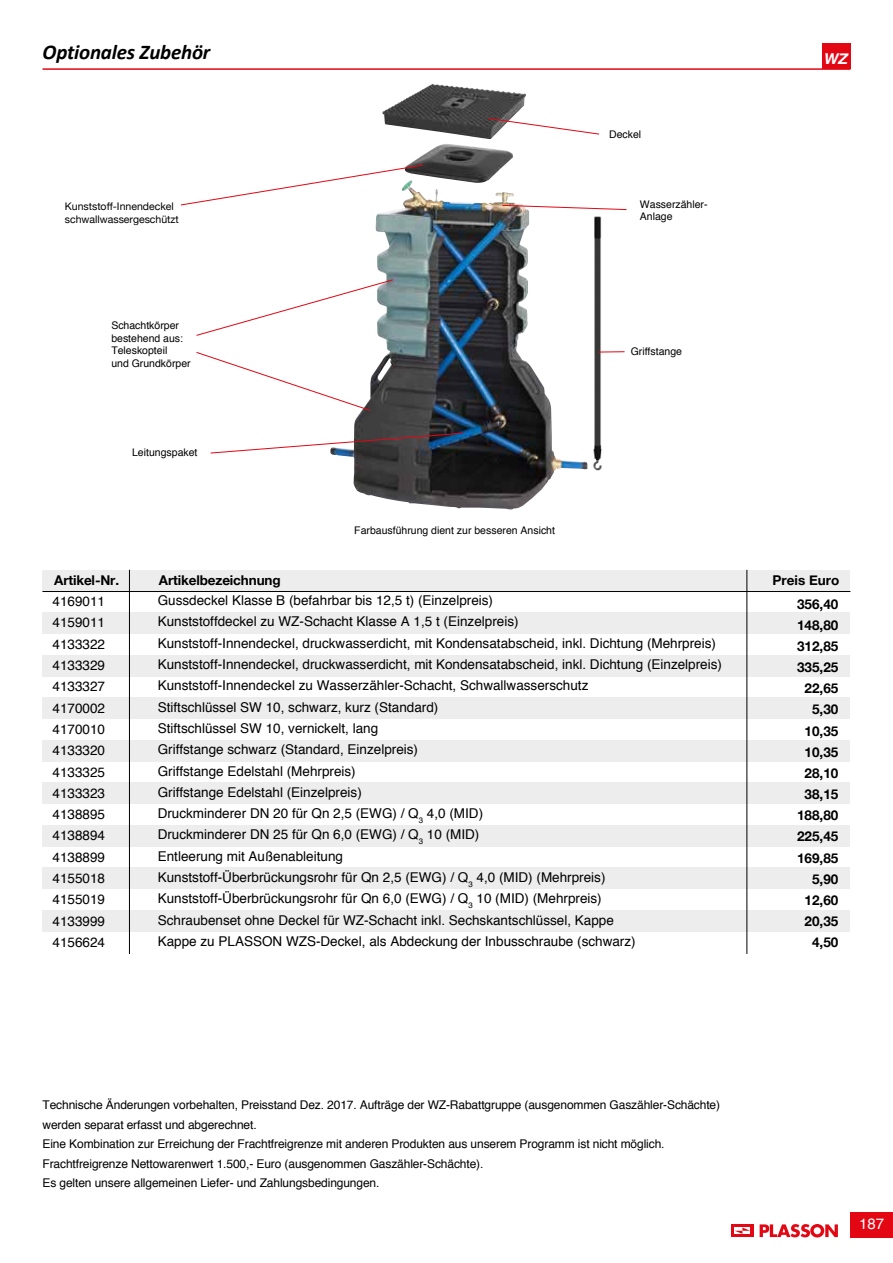
<style>
.page{position:relative;width:893px;height:1263px;background:#fff}
.page>*{position:absolute;margin:0;border:0;box-sizing:border-box;transform-origin:0 0}
.t1{font:italic 700 21px "Calibri";letter-spacing:-.01em;color:#000}
.t2{font:15px "Helvetica";color:#fff}
.t3{font:italic 700 15px "Helvetica Neue";color:#fff}
.t4{font:13.5px/21.3px "Helvetica";color:#000;text-align:justify}
.t5{font:700 13.5px/21.1px "Helvetica Neue";color:#000;text-align:right}
.t6{font:12px/19.5px "Helvetica";letter-spacing:-.01em;color:#000}
.t7{font:10.5px/12.6px "Helvetica";color:#000}
.t8{font:10.5px/12.6px "Helvetica Neue";color:#000}
</style>
<div class="page">
<div style="left:850px;top:1212px;width:43px;height:25px;background:#e30613"></div>
<div style="left:731px;top:1224px;width:22px;height:13px;background:#e30613"></div>
<svg style="left:734px;top:1227px;width:16px;height:7px"></svg>
<svg style="left:760px;top:1224px;width:78px;height:13px"></svg>
<img style="left:593px;top:216px;width:17px;height:255px">
<img style="left:331px;top:189px;width:257px;height:320px">
<img style="left:382px;top:84px;width:144px;height:55px">
<img style="left:410px;top:144px;width:103px;height:39px">
<hr style="left:43px;top:68px;width:807px;height:2px;background:#e30613">
<div style="left:43px;top:612px;width:807px;height:22px;background:#ededed"></div>
<div style="left:43px;top:655px;width:807px;height:21px;background:#ededed"></div>
<div style="left:43px;top:697px;width:807px;height:22px;background:#ededed"></div>
<div style="left:43px;top:740px;width:807px;height:21px;background:#ededed"></div>
<div style="left:43px;top:782px;width:807px;height:22px;background:#ededed"></div>
<div style="left:43px;top:825px;width:807px;height:21px;background:#ededed"></div>
<div style="left:43px;top:867px;width:807px;height:22px;background:#ededed"></div>
<div style="left:43px;top:910px;width:807px;height:21px;background:#ededed"></div>
<div style="left:43px;top:570px;width:807px;height:21px;background:#ededed"></div>
<hr style="left:129px;top:570px;width:1px;height:384px;background:#000">
<hr style="left:747px;top:570px;width:1px;height:384px;background:#000">
<hr style="left:43px;top:591px;width:807px;height:1px;background:#000">
<svg style="left:488px;top:118px;width:112px;height:17px"></svg>
<svg style="left:180px;top:164px;width:244px;height:42px"></svg>
<svg style="left:196px;top:279px;width:198px;height:57px"></svg>
<svg style="left:196px;top:351px;width:175px;height:60px"></svg>
<svg style="left:501px;top:205px;width:126px;height:5px"></svg>
<svg style="left:210px;top:432px;width:254px;height:22px"></svg>
<div style="left:822px;top:43px;width:28px;height:25px;background:#e30613"></div>
<svg style="left:599px;top:351px;width:26px;height:1px"></svg>
<h1 class="t1" style="left:43px;top:39px;width:169px">Optionales Zubehör</h1>
<p class="t8" style="left:65px;top:201px;width:116px">Kunststoff-Innendeckel schwallwassergeschützt</p>
<p class="t7" style="left:111px;top:319px;width:81px">Schachtkörper bestehend aus:<br>Teleskopteil<br>und Grundkörper</p>
<p class="t7" style="left:132px;top:446px;width:67px">Leitungspaket</p>
<p class="t7" style="left:609px;top:128px;width:34px">Deckel</p>
<p class="t7" style="left:640px;top:198px;width:69px">Wasserzähler-<br>Anlage</p>
<p class="t7" style="left:631px;top:345px;width:53px">Griffstange</p>
<p class="t7" style="left:354px;top:524px;width:202px">Farbausführung dient zur besseren Ansicht</p>
<p class="t3" style="left:824px;top:47px;width:25px">WZ</p>
<p class="t5" style="left:54px;top:570px;width:66px">Artikel-Nr.</p>
<p class="t5" style="left:159px;top:570px;width:123px">Artikelbezeichnung</p>
<p class="t5" style="left:772px;top:570px;width:68px">Preis Euro</p>
<p class="t4" style="left:53px;top:591px;width:54px">4169011<br>4159011<br>4133322<br>4133329<br>4133327<br>4170002<br>4170010<br>4133320<br>4133325<br>4133323<br>4138895<br>4138894<br>4138899<br>4155018<br>4155019<br>4133999<br>4156624</p>
<p class="t4" style="left:158px;top:590px;width:566px;text-align:left">Gussdeckel Klasse B (befahrbar bis 12,5 t) (Einzelpreis)<br>Kunststoffdeckel zu WZ-Schacht Klasse A 1,5 t (Einzelpreis)<br>Kunststoff-Innendeckel, druckwasserdicht, mit Kondensatabscheid, inkl. Dichtung (Mehrpreis)<br>Kunststoff-Innendeckel, druckwasserdicht, mit Kondensatabscheid, inkl. Dichtung (Einzelpreis)<br>Kunststoff-Innendeckel zu Wasserzähler-Schacht, Schwallwasserschutz<br>Stiftschlüssel SW 10, schwarz, kurz (Standard)<br>Stiftschlüssel SW 10, vernickelt, lang<br>Griffstange schwarz (Standard, Einzelpreis)<br>Griffstange Edelstahl (Mehrpreis)<br>Griffstange Edelstahl (Einzelpreis)<br>Druckminderer DN 20 für Qn 2,5 (EWG) / Q<sub>3</sub> 4,0 (MID)<br>Druckminderer DN 25 für Qn 6,0 (EWG) / Q<sub>3</sub> 10 (MID)<br>Entleerung mit Außenableitung<br>Kunststoff-Überbrückungsrohr für Qn 2,5 (EWG) / Q<sub>3</sub> 4,0 (MID) (Mehrpreis)<br>Kunststoff-Überbrückungsrohr für Qn 6,0 (EWG) / Q<sub>3</sub> 10 (MID) (Mehrpreis)<br>Schraubenset ohne Deckel für WZ-Schacht inkl. Sechskantschlüssel, Kappe<br>Kappe zu PLASSON WZS-Deckel, als Abdeckung der Inbusschraube (schwarz)</p>
<p class="t5" style="left:797px;top:594px;width:43px">356,40<br>148,80<br>312,85<br>335,25<br>22,65<br>5,30<br>10,35<br>10,35<br>28,10<br>38,15<br>188,80<br>225,45<br>169,85<br>5,90<br>12,60<br>20,35<br>4,50</p>
<p class="t6" style="left:43px;top:1095px;width:679px">Technische Änderungen vorbehalten, Preisstand Dez. 2017. Aufträge der WZ-Rabattgruppe (ausgenommen Gaszähler-Schächte) werden separat erfasst und abgerechnet.<br>Eine Kombination zur Erreichung der Frachtfreigrenze mit anderen Produkten aus unserem Programm ist nicht möglich.<br>Frachtfreigrenze Nettowarenwert 1.500,- Euro (ausgenommen Gaszähler-Schächte).<br>Es gelten unsere allgemeinen Liefer- und Zahlungsbedingungen.</p>
<p class="t2" style="left:859px;top:1212px;width:27px">187</p>
</div>
